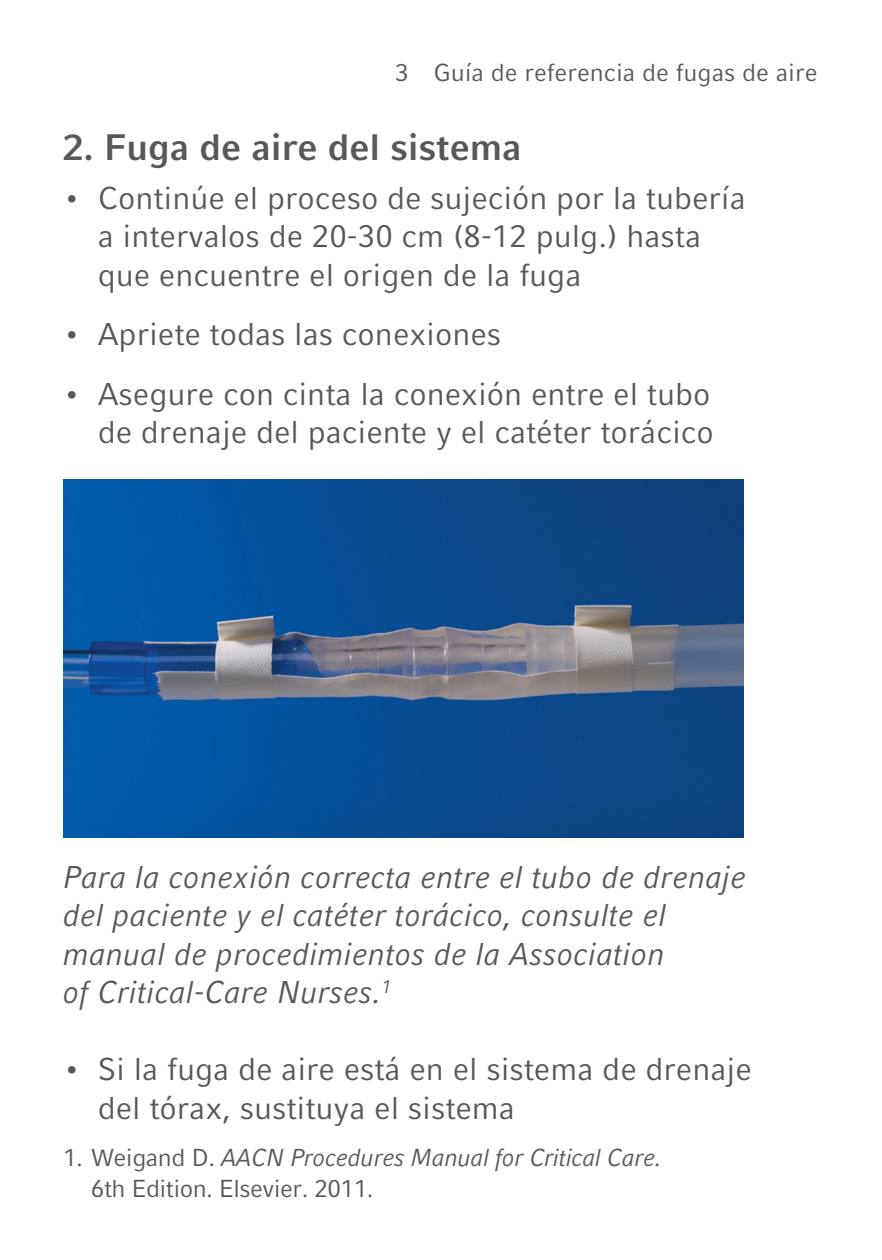
<style>
.page{position:relative;width:882px;height:1260px;background:#fff}
.page>*{position:absolute;margin:0;border:0;box-sizing:border-box;transform-origin:0 0}
.Copy_Headline{font:700 36.75px "Compatil Fact LT Pro";color:#57585a}
.t1{font:31.5px/38.5px "Compatil Fact LT Pro";color:#57585a}
.Copy_Text{font:italic 31.5px/38.5px "Compatil Fact LT Pro";color:#57585a}
.caption01{font:24.5px/31.5px "Compatil Fact LT Pro";letter-spacing:-.02em;color:#57585a}
.Running_Title{font:24.5px "Compatil Fact LT Pro";color:#57585a}
.s1{font-style:italic}
</style>
<div class="page">
<img style="left:64px;top:479px;width:679px;height:358px">
<p class="Running_Title" style="left:395px;top:58px;width:424px">3 Guía de referencia de fugas de aire</p>
<p class="Copy_Headline" style="left:63px;top:126px;width:460px">2. Fuga de aire del sistema</p>
<p class="t1" style="left:98px;top:179px;width:650px;text-indent:-35px">• Continúe el proceso de sujeción por la tubería a intervalos de 20-30 cm (8-12 pulg.) hasta que encuentre el origen de la fuga</p>
<p class="t1" style="left:63px;top:315px;width:440px">• Apriete todas las conexiones</p>
<p class="t1" style="left:63px;top:375px;width:652px;text-align:right">• Asegure con cinta la conexión entre el tubo de drenaje del paciente y el catéter torácico</p>
<p class="Copy_Text" style="left:63px;top:858px;width:685px">Para la conexión correcta entre el tubo de drenaje del paciente y el catéter torácico, consulte el manual de procedimientos de la Association<br>of Critical-Care Nurses.<sup>1</sup></p>
<p class="t1" style="left:98px;top:1050px;width:656px;text-indent:-35px">• Si la fuga de aire está en el sistema de drenaje del tórax, sustituya el sistema</p>
<p class="caption01" style="left:91px;top:1141px;width:572px;text-indent:-28px">1. Weigand D. <span class="s1">AACN Procedures Manual for Critical Care.<br></span>6th Edition. Elsevier. 2011.</p>
</div>
